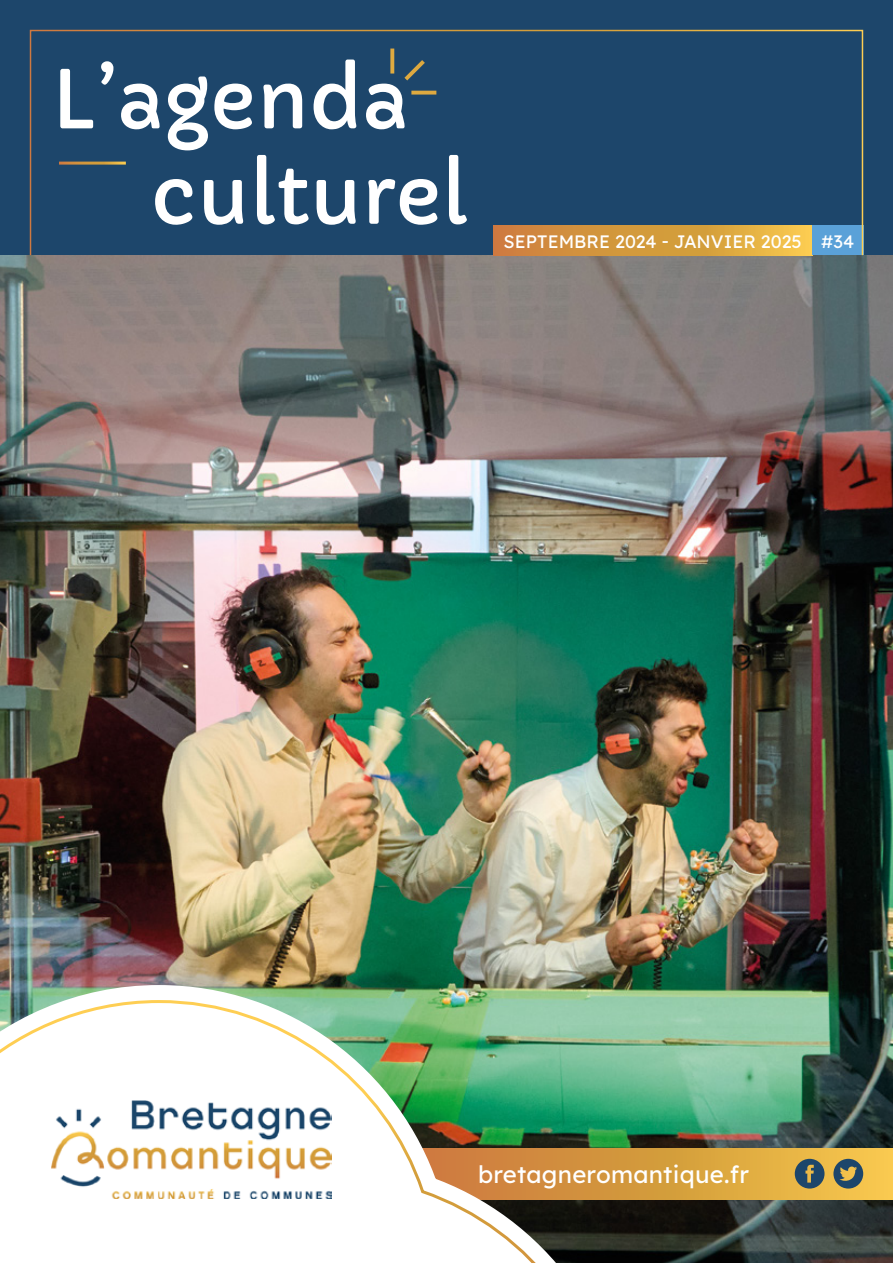
<style>
.page{position:relative;width:893px;height:1263px;background:#fff}
.page>*{position:absolute;margin:0;border:0;box-sizing:border-box;transform-origin:0 0}
.t1{font:79.5px/95.4px "Capriola";color:#fff}
.t2{font:24px "Lexend Deca";letter-spacing:.01em;color:#fff}
.t3{font:18px "Lexend Deca";color:#fff}
</style>
<div class="page">
<div style="left:0;top:0;width:893px;height:523px;background:#1d466b"></div>
<img style="left:0;top:255px;width:893px;height:1008px">
<svg style="left:493px;top:225px;width:319px;height:28px;background:#d99d40"></svg>
<div style="left:812px;top:225px;width:51px;height:30px;background:#5aa1d8"></div>
<svg style="left:390px;top:49px;width:46px;height:46px"></svg>
<hr style="left:59px;top:162px;width:67px;height:3px;background:#fff">
<svg style="left:644px;top:1148px;width:249px;height:51px;background:#e2af43"></svg>
<img style="left:0;top:968px;width:644px;height:295px">
<svg style="left:0;top:998px;width:614px;height:265px"></svg>
<img style="left:51px;top:1100px;width:280px;height:98px">
<svg style="left:833px;top:1159px;width:30px;height:29px"></svg>
<svg style="left:795px;top:1159px;width:29px;height:29px"></svg>
<h1 class="t1" style="left:150px;top:53px;width:319px;text-indent:-99px">L’agenda culturel</h1>
<p class="t3" style="left:504px;top:228px;width:352px">SEPTEMBRE 2024 - JANVIER 2025 #34</p>
<h2 class="t2" style="left:478px;top:1157px;width:272px">bretagneromantique.fr</h2>
</div>
